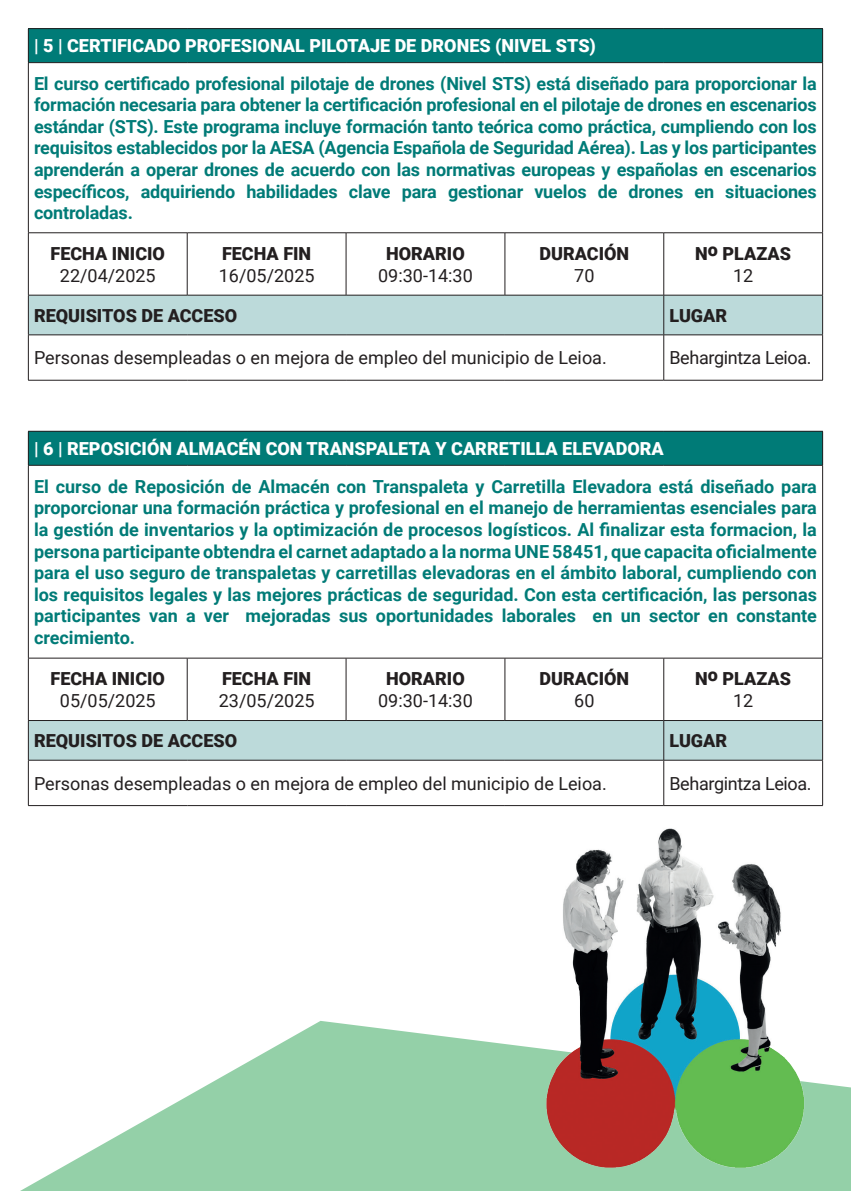
<style>
.page{position:relative;width:851px;height:1191px;background:#fff}
.page>*{position:absolute;margin:0;border:0;box-sizing:border-box;transform-origin:0 0}
.t1{font:700 18px/21.6px "Roboto";letter-spacing:-.01em;color:#007b77;text-align:justify}
.t2{font:18px "Roboto";color:#231f20}
.t3{font:900 18px "Roboto";color:#231f20}
.t4{font:900 18px "Roboto";color:#fff}
.t5{font:18px "Roboto";letter-spacing:-.02em;color:#231f20}
</style>
<div class="page">
<div style="left:28px;top:29px;width:794px;height:34px;background:#007b77"></div>
<svg style="left:29px;top:233px;width:793px;height:147px"></svg>
<div style="left:29px;top:296px;width:793px;height:38px;background:#bcdada"></div>
<hr style="left:28px;top:28px;width:159px;height:1px;background:#231f20">
<hr style="left:28px;top:29px;width:1px;height:33px;background:#231f20">
<hr style="left:187px;top:28px;width:159px;height:1px;background:#231f20">
<hr style="left:346px;top:28px;width:159px;height:1px;background:#231f20">
<hr style="left:505px;top:28px;width:158px;height:1px;background:#231f20">
<hr style="left:663px;top:28px;width:159px;height:1px;background:#231f20">
<hr style="left:822px;top:29px;width:1px;height:33px;background:#231f20">
<hr style="left:28px;top:62px;width:159px;height:1px;background:#231f20">
<hr style="left:28px;top:63px;width:1px;height:169px;background:#231f20">
<hr style="left:187px;top:62px;width:159px;height:1px;background:#231f20">
<hr style="left:346px;top:62px;width:159px;height:1px;background:#231f20">
<hr style="left:505px;top:62px;width:158px;height:1px;background:#231f20">
<hr style="left:663px;top:62px;width:159px;height:1px;background:#231f20">
<hr style="left:822px;top:63px;width:1px;height:169px;background:#231f20">
<hr style="left:28px;top:232px;width:159px;height:1px;background:#231f20">
<hr style="left:28px;top:233px;width:1px;height:62px;background:#231f20">
<hr style="left:187px;top:232px;width:159px;height:1px;background:#231f20">
<hr style="left:187px;top:233px;width:1px;height:62px;background:#231f20">
<hr style="left:346px;top:232px;width:159px;height:1px;background:#231f20">
<hr style="left:345px;top:233px;width:1px;height:62px;background:#231f20">
<hr style="left:505px;top:232px;width:158px;height:1px;background:#231f20">
<hr style="left:504px;top:233px;width:1px;height:62px;background:#231f20">
<hr style="left:663px;top:232px;width:159px;height:1px;background:#231f20">
<hr style="left:663px;top:233px;width:1px;height:62px;background:#231f20">
<hr style="left:822px;top:233px;width:1px;height:62px;background:#231f20">
<hr style="left:28px;top:295px;width:159px;height:1px;background:#231f20">
<hr style="left:28px;top:295px;width:1px;height:39px;background:#231f20">
<hr style="left:187px;top:295px;width:159px;height:1px;background:#231f20">
<hr style="left:346px;top:295px;width:159px;height:1px;background:#231f20">
<hr style="left:663px;top:295px;width:1px;height:39px;background:#231f20">
<hr style="left:822px;top:295px;width:1px;height:39px;background:#231f20">
<hr style="left:28px;top:334px;width:159px;height:1px;background:#231f20">
<hr style="left:28px;top:335px;width:1px;height:45px;background:#231f20">
<hr style="left:187px;top:334px;width:159px;height:1px;background:#231f20">
<hr style="left:346px;top:334px;width:159px;height:1px;background:#231f20">
<hr style="left:505px;top:334px;width:158px;height:1px;background:#231f20">
<hr style="left:663px;top:335px;width:1px;height:45px;background:#231f20">
<hr style="left:822px;top:335px;width:1px;height:45px;background:#231f20">
<hr style="left:28px;top:380px;width:159px;height:1px;background:#231f20">
<hr style="left:187px;top:380px;width:159px;height:1px;background:#231f20">
<hr style="left:346px;top:380px;width:159px;height:1px;background:#231f20">
<hr style="left:505px;top:380px;width:158px;height:1px;background:#231f20">
<hr style="left:663px;top:380px;width:159px;height:1px;background:#231f20">
<hr style="left:505px;top:295px;width:158px;height:1px;background:#231f20">
<hr style="left:663px;top:295px;width:159px;height:1px;background:#231f20">
<hr style="left:663px;top:334px;width:159px;height:1px;background:#231f20">
<div style="left:28px;top:431px;width:794px;height:34px;background:#007b77"></div>
<div style="left:29px;top:721px;width:793px;height:39px;background:#bcdada"></div>
<hr style="left:28px;top:431px;width:159px;height:1px;background:#231f20">
<hr style="left:28px;top:431px;width:1px;height:34px;background:#231f20">
<hr style="left:187px;top:431px;width:159px;height:1px;background:#231f20">
<hr style="left:346px;top:431px;width:159px;height:1px;background:#231f20">
<hr style="left:505px;top:431px;width:158px;height:1px;background:#231f20">
<hr style="left:663px;top:431px;width:159px;height:1px;background:#231f20">
<hr style="left:822px;top:431px;width:1px;height:34px;background:#231f20">
<hr style="left:28px;top:465px;width:159px;height:1px;background:#231f20">
<hr style="left:28px;top:465px;width:1px;height:193px;background:#231f20">
<hr style="left:187px;top:465px;width:159px;height:1px;background:#231f20">
<hr style="left:346px;top:465px;width:159px;height:1px;background:#231f20">
<hr style="left:505px;top:465px;width:158px;height:1px;background:#231f20">
<hr style="left:663px;top:465px;width:159px;height:1px;background:#231f20">
<hr style="left:822px;top:465px;width:1px;height:193px;background:#231f20">
<hr style="left:28px;top:658px;width:159px;height:1px;background:#231f20">
<hr style="left:28px;top:658px;width:1px;height:62px;background:#231f20">
<hr style="left:187px;top:658px;width:159px;height:1px;background:#231f20">
<hr style="left:187px;top:658px;width:1px;height:62px;background:#231f20">
<hr style="left:346px;top:658px;width:159px;height:1px;background:#231f20">
<hr style="left:345px;top:658px;width:1px;height:62px;background:#231f20">
<hr style="left:505px;top:658px;width:158px;height:1px;background:#231f20">
<hr style="left:504px;top:658px;width:1px;height:62px;background:#231f20">
<hr style="left:663px;top:658px;width:159px;height:1px;background:#231f20">
<hr style="left:663px;top:658px;width:1px;height:62px;background:#231f20">
<hr style="left:822px;top:658px;width:1px;height:62px;background:#231f20">
<hr style="left:28px;top:720px;width:159px;height:1px;background:#231f20">
<hr style="left:28px;top:721px;width:1px;height:39px;background:#231f20">
<hr style="left:187px;top:720px;width:159px;height:1px;background:#231f20">
<hr style="left:346px;top:720px;width:159px;height:1px;background:#231f20">
<hr style="left:663px;top:721px;width:1px;height:39px;background:#231f20">
<hr style="left:822px;top:721px;width:1px;height:39px;background:#231f20">
<hr style="left:28px;top:760px;width:159px;height:1px;background:#231f20">
<hr style="left:28px;top:760px;width:1px;height:45px;background:#231f20">
<hr style="left:187px;top:760px;width:159px;height:1px;background:#231f20">
<hr style="left:346px;top:760px;width:159px;height:1px;background:#231f20">
<hr style="left:505px;top:760px;width:158px;height:1px;background:#231f20">
<hr style="left:663px;top:760px;width:1px;height:45px;background:#231f20">
<hr style="left:822px;top:760px;width:1px;height:45px;background:#231f20">
<hr style="left:28px;top:805px;width:159px;height:1px;background:#231f20">
<hr style="left:187px;top:805px;width:159px;height:1px;background:#231f20">
<hr style="left:346px;top:805px;width:159px;height:1px;background:#231f20">
<hr style="left:505px;top:805px;width:158px;height:1px;background:#231f20">
<hr style="left:663px;top:805px;width:159px;height:1px;background:#231f20">
<hr style="left:505px;top:720px;width:158px;height:1px;background:#231f20">
<hr style="left:663px;top:720px;width:159px;height:1px;background:#231f20">
<hr style="left:663px;top:760px;width:159px;height:1px;background:#231f20">
<svg style="left:20px;top:1021px;width:830px;height:170px;fill:#94d0a8"></svg>
<img style="left:539px;top:828px;width:272px;height:355px">
<p class="t4" style="left:34px;top:33px;width:563px">| 5 | CERTIFICADO PROFESIONAL PILOTAJE DE DRONES (NIVEL STS)</p>
<p class="t1" style="left:34px;top:72px;width:784px">El curso certificado profesional pilotaje de drones (Nivel STS) está diseñado para proporcionar la formación necesaria para obtener la certificación profesional en el pilotaje de drones en escenarios estándar (STS). Este programa incluye formación tanto teórica como práctica, cumpliendo con los requisitos establecidos por la AESA (Agencia Española de Seguridad Aérea). Las y los participantes aprenderán a operar drones de acuerdo con las normativas europeas y españolas en escenarios específicos, adquiriendo habilidades clave para gestionar vuelos de drones en situaciones controladas.</p>
<p class="t3" style="left:50px;top:241px;width:116px">FECHA INICIO</p>
<p class="t2" style="left:60px;top:262px;width:97px">22/04/2025</p>
<p class="t3" style="left:539px;top:241px;width:91px">DURACIÓN</p>
<p class="t2" style="left:574px;top:262px;width:22px">70</p>
<p class="t3" style="left:695px;top:241px;width:97px">No PLAZAS</p>
<p class="t2" style="left:733px;top:262px;width:22px">12</p>
<p class="t3" style="left:222px;top:241px;width:91px">FECHA FIN</p>
<p class="t2" style="left:219px;top:262px;width:97px">16/05/2025</p>
<p class="t3" style="left:386px;top:241px;width:80px">HORARIO</p>
<p class="t2" style="left:378px;top:262px;width:96px">09:30-14:30</p>
<p class="t3" style="left:34px;top:303px;width:205px">REQUISITOS DE ACCESO</p>
<p class="t3" style="left:669px;top:303px;width:59px">LUGAR</p>
<p class="t2" style="left:34px;top:345px;width:574px">Personas desempleadas o en mejora de empleo del municipio de Leioa.</p>
<p class="t5" style="left:669px;top:345px;width:144px">Behargintza Leioa.</p>
<p class="t4" style="left:34px;top:436px;width:631px">| 6 | REPOSICIÓN ALMACÉN CON TRANSPALETA Y CARRETILLA ELEVADORA</p>
<p class="t1" style="left:34px;top:475px;width:784px">El curso de Reposición de Almacén con Transpaleta y Carretilla Elevadora está diseñado para proporcionar una formación práctica y profesional en el manejo de herramientas esenciales para la gestión de inventarios y la optimización de procesos logísticos. Al finalizar esta formacion, la persona participante obtendra el carnet adaptado a la norma UNE 58451, que capacita oficialmente para el uso seguro de transpaletas y carretillas elevadoras en el ámbito laboral, cumpliendo con los requisitos legales y las mejores prácticas de seguridad. Con esta certificación, las personas participantes van a ver mejoradas sus oportunidades laborales en un sector en constante crecimiento.</p>
<p class="t3" style="left:50px;top:666px;width:116px">FECHA INICIO</p>
<p class="t2" style="left:60px;top:688px;width:97px">05/05/2025</p>
<p class="t3" style="left:539px;top:666px;width:91px">DURACIÓN</p>
<p class="t2" style="left:574px;top:688px;width:22px">60</p>
<p class="t3" style="left:695px;top:666px;width:97px">No PLAZAS</p>
<p class="t2" style="left:733px;top:688px;width:22px">12</p>
<p class="t3" style="left:222px;top:666px;width:91px">FECHA FIN</p>
<p class="t2" style="left:219px;top:688px;width:97px">23/05/2025</p>
<p class="t3" style="left:386px;top:666px;width:80px">HORARIO</p>
<p class="t2" style="left:378px;top:688px;width:96px">09:30-14:30</p>
<p class="t3" style="left:34px;top:728px;width:205px">REQUISITOS DE ACCESO</p>
<p class="t3" style="left:669px;top:728px;width:59px">LUGAR</p>
<p class="t2" style="left:34px;top:770px;width:574px">Personas desempleadas o en mejora de empleo del municipio de Leioa.</p>
<p class="t5" style="left:669px;top:770px;width:144px">Behargintza Leioa.</p>
</div>
